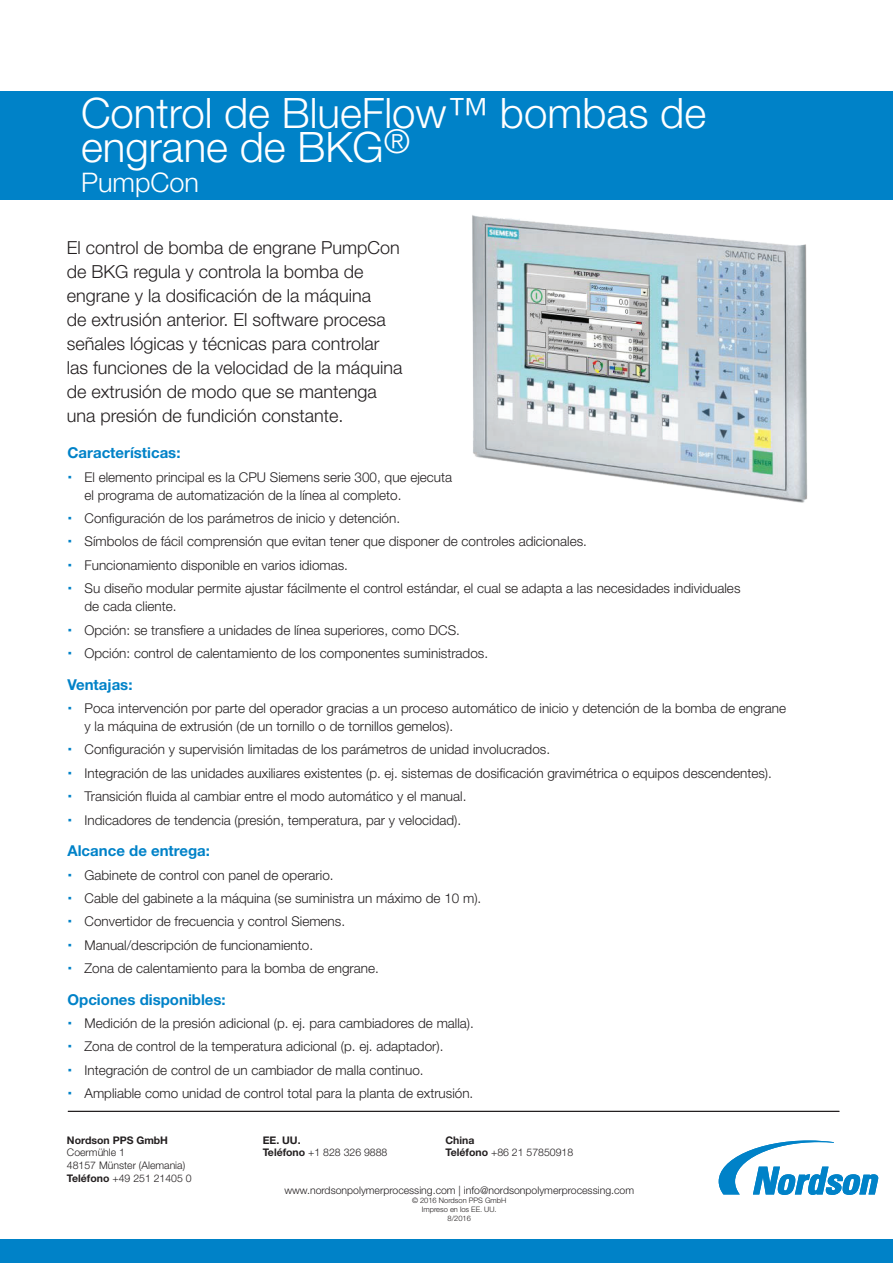
<style>
.page{position:relative;width:893px;height:1263px;background:#fff}
.page>*{position:absolute;margin:0;border:0;box-sizing:border-box;transform-origin:0 0}
.t1{font:300 42px/34.5px "Helvetica Neue LT Std";color:#fff}
.t2{font:300 27px "Helvetica Neue LT Std";color:#fff}
.Body_DE_-_11pt___mit{font:300 18px/24px "Helvetica Neue LT Std";color:#231f20}
.Überschrift_3_-_14pt{font:700 15px "Helvetica Neue LT Std";color:#0082c8}
.t3{font:300 13.5px/18px "Helvetica Neue LT Std";color:#231f20}
.t4{font:300 10.5px/12.6px "Helvetica Neue LT Std";color:#231f20}
.t5{font:700 10.5px/12.6px "Helvetica Neue LT Std";color:#231f20}
.t6{font:300 7.5px/9px "Helvetica Neue LT Std";color:#231f20;text-align:center}
.s1{font-weight:700}
.s2{font-weight:300}
</style>
<div class="page">
<div style="left:0;top:1240px;width:893px;height:23px;background:#0082c8"></div>
<svg style="left:719px;top:1140px;width:159px;height:55px"></svg>
<hr style="left:68px;top:1111px;width:771px;height:1px;background:#231f20">
<div style="left:0;top:91px;width:893px;height:108px;background:#0082c8"></div>
<img style="left:472px;top:215px;width:336px;height:288px">
<p class="t1" style="left:81px;top:94px;width:627px">Control de BlueFlow™ bombas de engrane de BKG<sup>®</sup></p>
<p class="t2" style="left:81px;top:166px;width:120px">PumpCon</p>
<p class="Body_DE_-_11pt___mit" style="left:67px;top:236px;width:337px">El control de bomba de engrane PumpCon de BKG regula y controla la bomba de engrane y la dosificación de la máquina<br>de extrusión anterior. El software procesa señales lógicas y técnicas para controlar las funciones de la velocidad de la máquina de extrusión de modo que se mantenga una presión de fundición constante.</p>
<p class="Überschrift_3_-_14pt" style="left:68px;top:444px;width:115px">Características:</p>
<p class="t3" style="left:85px;top:468px;width:369px">El elemento principal es la CPU Siemens serie 300, que ejecuta el programa de automatización de la línea al completo.</p>
<p class="t3" style="left:85px;top:509px;width:317px">Configuración de los parámetros de inicio y detención.</p>
<p class="t3" style="left:85px;top:532px;width:504px">Símbolos de fácil comprensión que evitan tener que disponer de controles adicionales.</p>
<p class="t3" style="left:85px;top:556px;width:265px">Funcionamiento disponible en varios idiomas.</p>
<p class="t3" style="left:85px;top:579px;width:657px">Su diseño modular permite ajustar fácilmente el control estándar, el cual se adapta a las necesidades individuales de cada cliente.</p>
<p class="t3" style="left:85px;top:621px;width:377px">Opción: se transfiere a unidades de línea superiores, como DCS.</p>
<p class="t3" style="left:85px;top:644px;width:405px">Opción: control de calentamiento de los componentes suministrados.</p>
<p class="Überschrift_3_-_14pt" style="left:68px;top:675px;width:67px">Ventajas:</p>
<p class="t3" style="left:85px;top:699px;width:703px">Poca intervención por parte del operador gracias a un proceso automático de inicio y detención de la bomba de engrane y la máquina de extrusión (de un tornillo o de tornillos gemelos).</p>
<p class="t3" style="left:85px;top:740px;width:467px">Configuración y supervisión limitadas de los parámetros de unidad involucrados.</p>
<p class="t3" style="left:85px;top:764px;width:689px">Integración de las unidades auxiliares existentes (p. ej. sistemas de dosificación gravimétrica o equipos descendentes).</p>
<p class="t3" style="left:85px;top:787px;width:383px">Transición fluida al cambiar entre el modo automático y el manual.</p>
<p class="t3" style="left:85px;top:810px;width:378px">Indicadores de tendencia (presión, temperatura, par y velocidad).</p>
<p class="Überschrift_3_-_14pt" style="left:68px;top:841px;width:144px">Alcance de entrega:</p>
<p class="t3" style="left:85px;top:865px;width:251px">Gabinete de control con panel de operario.</p>
<p class="t3" style="left:85px;top:889px;width:398px">Cable del gabinete a la máquina (se suministra un máximo de 10 m).</p>
<p class="t3" style="left:85px;top:912px;width:262px">Convertidor de frecuencia y control Siemens.</p>
<p class="t3" style="left:85px;top:936px;width:230px">Manual/descripción de funcionamiento.</p>
<p class="t3" style="left:85px;top:959px;width:296px">Zona de calentamiento para la bomba de engrane.</p>
<p class="Überschrift_3_-_14pt" style="left:68px;top:990px;width:160px">Opciones disponibles:</p>
<p class="t3" style="left:85px;top:1014px;width:391px">Medición de la presión adicional (p. ej. para cambiadores de malla).</p>
<p class="t3" style="left:85px;top:1037px;width:360px">Zona de control de la temperatura adicional (p. ej. adaptador).</p>
<p class="t3" style="left:85px;top:1061px;width:341px">Integración de control de un cambiador de malla continuo.</p>
<p class="t3" style="left:85px;top:1084px;width:390px">Ampliable como unidad de control total para la planta de extrusión.</p>
<p class="t5" style="left:67px;top:1133px;width:103px">Nordson PPS GmbH</p>
<p class="t4" style="left:67px;top:1146px;width:126px">Coermühle 1<br>48157 Münster (Alemania)<br><span class="s1">Teléfono</span> +49 251 21405 0</p>
<p class="t5" style="left:263px;top:1133px;width:126px">EE. UU.<br>Teléfono <span class="s2">+1 828 326 9888</span></p>
<p class="t5" style="left:446px;top:1133px;width:129px">China<br>Teléfono <span class="s2">+86 21 57850918</span></p>
<p class="t4" style="left:284px;top:1183px;width:351px">www.nordsonpolymerprocessing.com | info@nordsonpolymerprocessing.com</p>
<p class="t6" style="left:412px;top:1195px;width:96px">© 2016 Nordson PPS GmbH<br>Impreso en los EE. UU.<br>8/2016</p>
</div>
